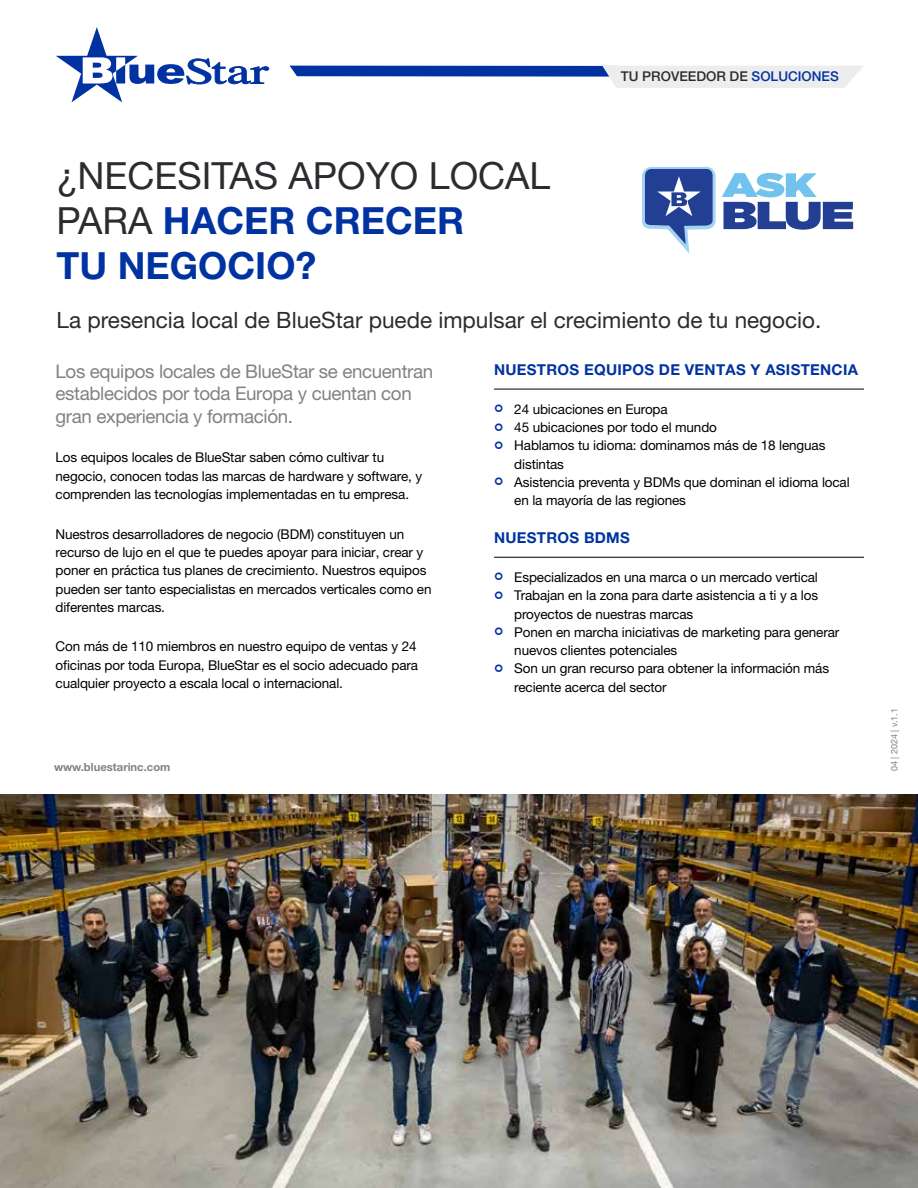
<style>
.page{position:relative;width:918px;height:1188px;background:#fff}
.page>*{position:absolute;margin:0;border:0;box-sizing:border-box;transform-origin:0 0}
.t1{font:37.5px/45px "Helvetica Neue LT Std";color:#2b2c30}
.t2{font:22.5px "Helvetica Neue LT Std";color:#2b2c30}
.t3{font:18.75px/22.5px "Helvetica Neue LT Std";letter-spacing:-.02em;color:#808285}
.t4{font:700 15px "Helvetica Neue LT Std";letter-spacing:.02em;color:#0033a1}
.t5{font:13.5px/18.3px "Helvetica Neue LT Std";letter-spacing:-.01em;color:#000}
.t6{font:500 13.5px "Helvetica Neue LT Std";color:#2b2c30}
.t7{font:700 11.25px "Helvetica Neue LT Std";color:#808285}
.t8{font:9px "Helvetica Neue LT Std";color:#808285}
.s1{color:#0033a1}
.s2{font-weight:700;color:#0033a1}
</style>
<div class="page">
<svg style="left:56px;top:27px;width:213px;height:75px"></svg>
<svg style="left:290px;top:66px;width:573px;height:22px"></svg>
<hr style="left:494px;top:389px;width:370px;height:1px;background:#000">
<hr style="left:494px;top:557px;width:370px;height:1px;background:#000">
<svg style="left:642px;top:167px;width:211px;height:87px"></svg>
<img style="left:0;top:794px;width:918px;height:394px">
<p class="t6" style="left:621px;top:68px;width:220px">TU PROVEEDOR DE <span class="s1">SOLUCIONES</span></p>
<h1 class="t1" style="left:57px;top:152px;width:495px">¿NECESITAS APOYO LOCAL<br>PARA <span class="s2">HACER CRECER<br>TU NEGOCIO?</span></h1>
<h2 class="t2" style="left:57px;top:306px;width:766px">La presencia local de BlueStar puede impulsar el crecimiento de tu negocio.</h2>
<p class="t4" style="left:494px;top:361px;width:365px">NUESTROS EQUIPOS DE VENTAS Y ASISTENCIA</p>
<p class="t5" style="left:514px;top:400px;width:337px">24 ubicaciones en Europa<br>45 ubicaciones por todo el mundo<br>Hablamos tu idioma: dominamos más de 18 lenguas distintas<br>Asistencia preventa y BDMs que dominan el idioma local en la mayoría de las regiones</p>
<p class="t4" style="left:494px;top:529px;width:137px">NUESTROS BDMS</p>
<p class="t5" style="left:514px;top:568px;width:327px">Especializados en una marca o un mercado vertical Trabajan en la zona para darte asistencia a ti y a los proyectos de nuestras marcas<br>Ponen en marcha iniciativas de marketing para generar nuevos clientes potenciales<br>Son un gran recurso para obtener la información más reciente acerca del sector</p>
<h3 class="t3" style="left:56px;top:360px;width:379px">Los equipos locales de BlueStar se encuentran establecidos por toda Europa y cuentan con gran experiencia y formación.</h3>
<p class="t5" style="left:56px;top:448px;width:368px">Los equipos locales de BlueStar saben cómo cultivar tu negocio, conocen todas las marcas de hardware y software, y comprenden las tecnologías implementadas en tu empresa.</p>
<p class="t5" style="left:56px;top:524px;width:377px">Nuestros desarrolladores de negocio (BDM) constituyen un recurso de lujo en el que te puedes apoyar para iniciar, crear y poner en práctica tus planes de crecimiento. Nuestros equipos pueden ser tanto especialistas en mercados verticales como en diferentes marcas.</p>
<p class="t5" style="left:56px;top:637px;width:364px;text-align:justify">Con más de 110 miembros en nuestro equipo de ventas y 24 oficinas por toda Europa, BlueStar es el socio adecuado para cualquier proyecto a escala local o internacional.</p>
<p class="t7" style="left:54px;top:760px;width:118px">www.bluestarinc.com</p>
<p class="t8" style="left:889px;top:771px;width:64px;rotate:-90deg">04 | 2024 | v.1.1</p>
</div>
